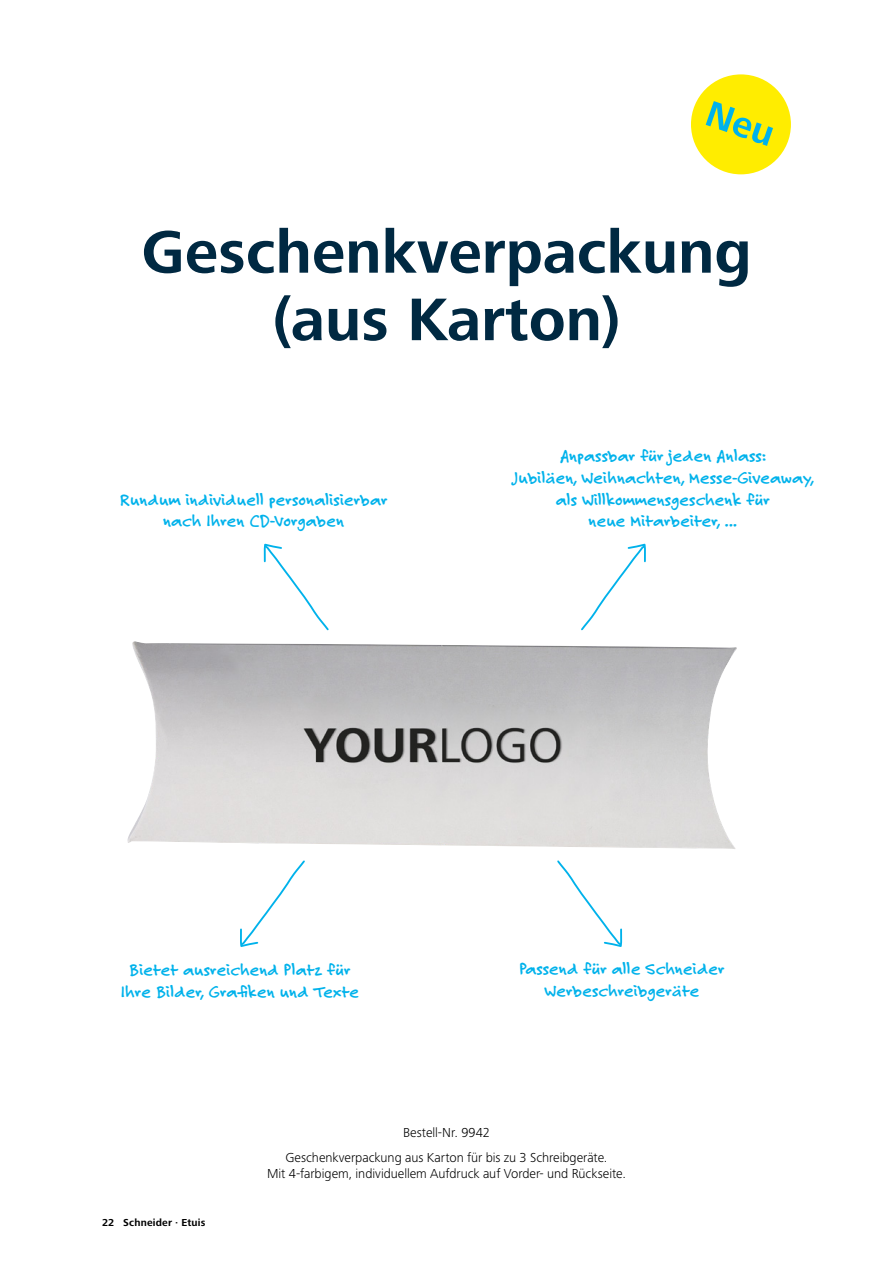
<style>
.page{position:relative;width:893px;height:1263px;background:#fff}
.page>*{position:absolute;margin:0;border:0;box-sizing:border-box;transform-origin:0 0}
.t1{font:700 62.25px/67.5px "Frutiger Next LTW1 G";color:#002942;text-align:center}
.t2{font:700 18px/21.6px "Felt Tip Roman";color:#00b2eb;text-align:center}
.t3{font:300 13.5px/25px "Frutiger Next LTW1 G";color:#000;text-align:center}
.t4{font:700 10.5px "Frutiger Next LTW1 G";letter-spacing:.015em;color:#000}
</style>
<div class="page">
<img style="left:127px;top:641px;width:610px;height:208px">
<div style="left:691px;top:74px;width:100px;height:100px;background:#ffed00;border-radius:50%"></div>
<svg style="left:706px;top:101px;width:67px;height:45px"></svg>
<svg style="left:557px;top:860px;width:66px;height:87px"></svg>
<svg style="left:240px;top:860px;width:65px;height:87px"></svg>
<svg style="left:263px;top:543px;width:66px;height:88px"></svg>
<svg style="left:581px;top:543px;width:65px;height:88px"></svg>
<h1 class="t1" style="left:141px;top:220px;width:612px">Geschenkverpackung (aus Karton)</h1>
<p class="t2" style="left:120px;top:488px;width:269px">Rundum individuell personalisierbar nach Ihren CD-Vorgaben</p>
<p class="t2" style="left:512px;top:445px;width:303px">Anpassbar für jeden Anlass:<br>Jubiläen, Weihnachten, Messe-Giveaway, als Willkommensgeschenk für<br>neue Mitarbeiter, ...</p>
<p class="t2" style="left:121px;top:959px;width:240px">Bietet ausreichend Platz für<br>Ihre Bilder, Grafiken und Texte</p>
<p class="t2" style="left:520px;top:958px;width:207px">Passend für alle Schneider<br>Werbeschreibgeräte</p>
<p class="t4" style="left:102px;top:1216px;width:105px">22 Schneider · Etuis</p>
<p class="t3" style="left:286px;top:1119px;width:323px">Bestell-Nr. 9942<br>Geschenkverpackung aus Karton für bis zu 3 Schreibgeräte.</p>
<p class="t3" style="left:267px;top:1161px;width:360px">Mit 4-farbigem, individuellem Aufdruck auf Vorder- und Rückseite.</p>
</div>
